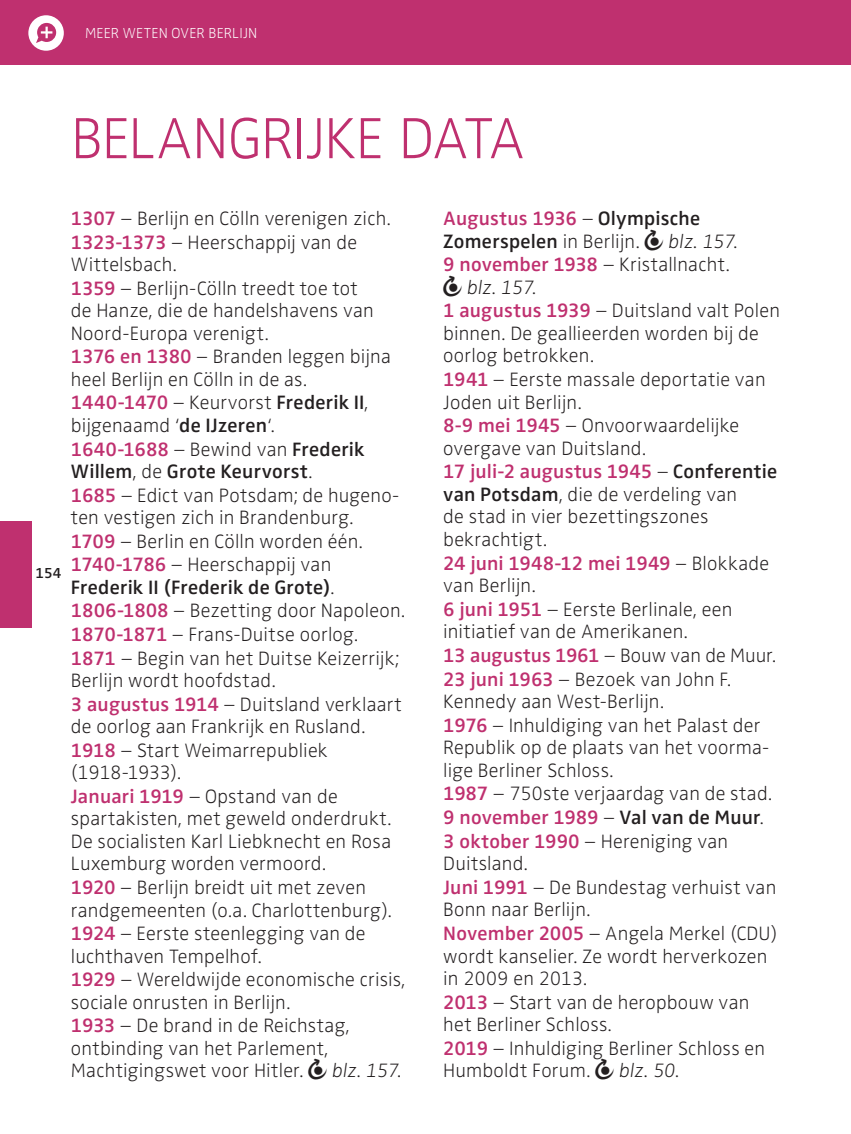
<style>
.page{position:relative;width:851px;height:1134px;background:#fff}
.page>*{position:absolute;margin:0;border:0;box-sizing:border-box;transform-origin:0 0}
.t1{font:60px "Zwo w 1";letter-spacing:-.02em;color:#bf306f}
.t2{font:20px/23px "Zwo w 1";letter-spacing:.01em;color:#231f20}
.t3{font:20px/22.5px "Zwo w 5";letter-spacing:.015em;color:#231f20}
.t4{font:20px "Zwo w 5";letter-spacing:.01em;color:#bf306f}
.t5{font:20px "Zwo w 1 Italic";letter-spacing:-.015em;color:#231f20}
.t6{font:15px "Zwo w 1";letter-spacing:.01em;color:#fff}
.t7{font:15px "Zwo w 5";color:#231f20}
.s1{font-family:"Zwo w 5";color:#bf306f}
.s2{font-family:"Zwo w 5"}
.s3{font-family:"Zwo w 1"}
.s4{font-family:"Michelin"}
.s5{font-family:"Zwo w 1 Italic"}
.s6{color:#bf306f}
.s7{font-family:"Zwo w 1";color:#231f20}
.s8{color:#231f20}
</style>
<div class="page">
<div style="left:0;top:0;width:850px;height:65px;background:#bf306f"></div>
<div style="left:0;top:522px;width:32px;height:106px;background:#bf306f"></div>
<div style="left:29px;top:16px;width:34px;height:34px;background:#fff;border-radius:50%"></div>
<div style="left:28px;top:15px;width:36px;height:36px;border:2px solid #fff;border-radius:50%"></div>
<svg style="left:36px;top:23px;width:20px;height:20px"></svg>
<p class="t6" style="left:85px;top:24px;width:174px">MEER WETEN OVER BERLIJN</p>
<h1 class="t1" style="left:71px;top:104px;width:456px">BELANGRIJKE DATA</h1>
<p class="t7" style="left:35px;top:564px;width:27px">154</p>
<p class="t2" style="left:71px;top:207px;width:321px"><span class="s1">1307</span> – Berlijn en Cölln verenigen zich.<br><span class="s1">1323-1373</span> – Heerschappij van de<br>Wittelsbach.<br><span class="s1">1359</span> – Berlijn-Cölln treedt toe tot<br>de Hanze, die de handelshavens van<br>Noord-Europa verenigt.<br><span class="s1">1376 en 1380</span> – Branden leggen bijna heel Berlijn en Cölln in de as.<br><span class="s1">1440-1470</span> – Keurvorst <span class="s2">Frederik II</span>, bijgenaamd ‘<span class="s2">de IJzeren</span>‘.<br><span class="s1">1640-1688</span> – Bewind van <span class="s2">Frederik</span></p>
<p class="t3" style="left:71px;top:460px;width:243px">Willem<span class="s3">, de</span> Grote Keurvorst<span class="s3">.</span></p>
<p class="t2" style="left:71px;top:483px;width:330px"><span class="s1">1685</span> – Edict van Potsdam; de hugeno&shy;ten vestigen zich in Brandenburg.<br><span class="s1">1709</span> – Berlin en Cölln worden één.<br><span class="s1">1740-1786</span> – Heerschappij van</p>
<p class="t3" style="left:71px;top:576px;width:265px">Frederik II (Frederik de Grote)<span class="s3">.</span></p>
<p class="t2" style="left:71px;top:599px;width:336px"><span class="s1">1806-1808</span> – Bezetting door Napoleon.<br><span class="s1">1870-1871</span> – Frans-Duitse oorlog.<br><span class="s1">1871</span> – Begin van het Duitse Keizerrijk;<br>Berlijn wordt hoofdstad.<br><span class="s1">3 augustus 1914</span> – Duitsland verklaart de oorlog aan Frankrijk en Rusland.<br><span class="s1">1918</span> – Start Weimarrepubliek (1918-1933).<br><span class="s1">Januari 1919</span> – Opstand van de spartakisten, met geweld onderdrukt.<br>De socialisten Karl Liebknecht en Rosa<br>Luxemburg worden vermoord.<br><span class="s1">1920</span> – Berlijn breidt uit met zeven randgemeenten (o.a. Charlottenburg).<br><span class="s1">1924</span> – Eerste steenlegging van de luchthaven Tempelhof.<br><span class="s1">1929</span> – Wereldwijde economische crisis, sociale onrusten in Berlijn.<br><span class="s1">1933</span> – De brand in de Reichstag, ontbinding van het Parlement,<br>Machtigingswet voor Hitler. <span class="s4">T</span> <span class="s5">blz. 157</span>.</p>
<p class="t3" style="left:443px;top:207px;width:296px"><span class="s6">Augustus 1936</span> <span class="s3">–</span> Olympische<br>Zomerspelen <span class="s3">in Berlijn.</span> <span class="s4">T</span> <span class="s5">blz. 157.</span></p>
<p class="t2" style="left:443px;top:253px;width:288px"><span class="s1">9 november 1938</span> – Kristallnacht.</p>
<p class="t5" style="left:443px;top:276px;width:95px"><span class="s4">T</span> blz. 157.</p>
<p class="t2" style="left:443px;top:299px;width:338px"><span class="s1">1 augustus 1939</span> – Duitsland valt Polen binnen. De geallieerden worden bij de oorlog betrokken.<br><span class="s1">1941</span> – Eerste massale deportatie van<br>Joden uit Berlijn.<br><span class="s1">8-9 mei 1945</span> – Onvoorwaardelijke overgave van Duitsland.</p>
<p class="t4" style="left:443px;top:460px;width:335px">17 juli-2 augustus 1945 <span class="s7">–</span> <span class="s8">Conferentie</span></p>
<p class="t2" style="left:443px;top:483px;width:295px"><span class="s2">van Potsdam</span>, die de verdeling van de stad in vier bezettingszones bekrachtigt.</p>
<p class="t4" style="left:443px;top:551px;width:327px">24 juni 1948-12 mei 1949 <span class="s7">– Blokkade</span></p>
<p class="t2" style="left:443px;top:574px;width:334px">van Berlijn.<br><span class="s1">6 juni 1951</span> – Eerste Berlinale, een initiatief van de Amerikanen.<br><span class="s1">13 augustus 1961</span> – Bouw van de Muur.<br><span class="s1">23 juni 1963</span> – Bezoek van John F.<br>Kennedy aan West-Berlijn.<br><span class="s1">1976</span> – Inhuldiging van het Palast der<br>Republik op de plaats van het voorma&shy;lige Berliner Schloss.<br><span class="s1">1987</span> – 750ste verjaardag van de stad.</p>
<p class="t4" style="left:443px;top:806px;width:322px">9 november 1989 <span class="s7">–</span> <span class="s8">Val van de Muur</span><span class="s7">.</span></p>
<p class="t2" style="left:443px;top:829px;width:336px"><span class="s1">3 oktober 1990</span> – Hereniging van<br>Duitsland.<br><span class="s1">Juni 1991</span> – De Bundestag verhuist van<br>Bonn naar Berlijn.<br><span class="s1">November 2005</span> – Angela Merkel (CDU) wordt kanselier. Ze wordt herverkozen in 2009 en 2013.<br><span class="s1">2013</span> – Start van de heropbouw van het Berliner Schloss<span class="s5">.<br></span><span class="s1">2019</span> <span class="s5">–</span> Inhuldiging Berliner Schloss en<br>Humboldt Forum. <span class="s4">T</span> <span class="s5">blz. 50.</span></p>
</div>
